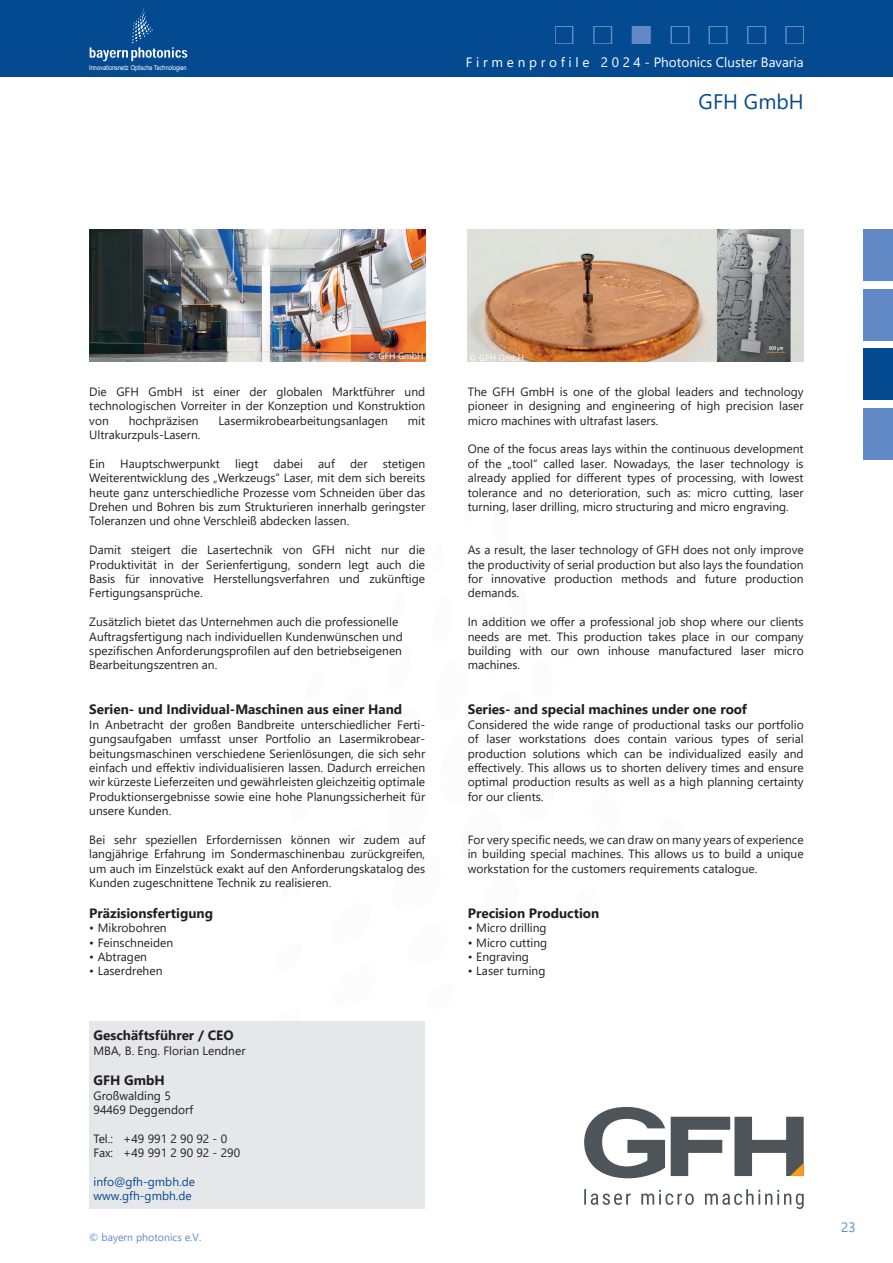
<style>
.page{position:relative;width:893px;height:1263px;background:#fff}
.page>*{position:absolute;margin:0;border:0;box-sizing:border-box;transform-origin:0 0}
.t1{font:21px "Segoe UI";color:#044a91}
.t2{font:700 13.5px "Segoe UI";color:#231f20}
.t3{font:13.5px "Segoe UI";color:#fff}
.t4{font:13.5px "Segoe UI";color:#6089c6}
.t5{font:12px/14.4px "Segoe UI";color:#231f20;text-align:justify}
.t6{font:12px/14.4px "Segoe UI";color:#044a91}
.t7{font:10.5px "Segoe UI";color:#6089c6}
.t8{font:9px "Segoe UI";color:#fff}
.t9{font:6.9px "Arial Narrow";color:#fff}
</style>
<div class="page">
<div style="left:863px;top:230px;width:30px;height:51px;background:#6089c6"></div>
<div style="left:863px;top:408px;width:30px;height:51px;background:#6089c6"></div>
<div style="left:0;top:0;width:893px;height:77px;background:#044a91"></div>
<svg style="left:90px;top:9px;width:97px;height:52px"></svg>
<svg style="left:270px;top:1021px;width:31px;height:1px"></svg>
<div style="left:863px;top:349px;width:30px;height:51px;background:#044a91"></div>
<div style="left:863px;top:289px;width:30px;height:51px;background:#6089c6"></div>
<div style="left:785px;top:26px;width:19px;height:18px;border:2px solid #6089c6"></div>
<div style="left:555px;top:26px;width:18px;height:18px;border:2px solid #6089c6"></div>
<div style="left:593px;top:26px;width:19px;height:18px;border:2px solid #6089c6"></div>
<div style="left:632px;top:26px;width:18px;height:18px;background:#6089c6"></div>
<div style="left:670px;top:26px;width:20px;height:18px;border:2px solid #6089c6"></div>
<div style="left:708px;top:26px;width:20px;height:18px;border:2px solid #6089c6"></div>
<div style="left:747px;top:26px;width:19px;height:18px;border:2px solid #6089c6"></div>
<img style="left:468px;top:230px;width:336px;height:131px">
<img style="left:89px;top:230px;width:336px;height:131px">
<svg style="left:584px;top:1107px;width:81px;height:71px"></svg>
<svg style="left:671px;top:1117px;width:133px;height:59px"></svg>
<svg style="left:584px;top:1189px;width:220px;height:20px"></svg>
<div style="left:89px;top:1022px;width:336px;height:187px;background:#e6e7e9"></div>
<p class="t9" style="left:89px;top:62px;width:99px">Innovationsnetz Optische Technologien</p>
<p class="t3" style="left:466px;top:49px;width:339px">F i r m e n p r o f i l e 2 0 2 4 - Photonics Cluster Bavaria</p>
<h1 class="t1" style="left:699px;top:82px;width:107px">GFH GmbH</h1>
<p class="t8" style="left:368px;top:348px;width:57px">© GFH GmbH</p>
<p class="t8" style="left:469px;top:349px;width:57px">© GFH GmbH</p>
<p class="t5" style="left:89px;top:383px;width:337px">Die GFH GmbH ist einer der globalen Marktführer und technologischen Vorreiter in der Konzeption und Konstruktion von</p>
<p class="t5" style="left:129px;top:412px;width:71px">hochpräzisen</p>
<p class="t5" style="left:219px;top:412px;width:171px">Lasermikrobearbeitungsanlagen</p>
<p class="t5" style="left:408px;top:412px;width:19px">mit</p>
<p class="t5" style="left:89px;top:426px;width:113px">Ultrakurzpuls-Lasern.</p>
<p class="t5" style="left:89px;top:455px;width:17px">Ein</p>
<p class="t5" style="left:120px;top:455px;width:101px">Hauptschwerpunkt</p>
<p class="t5" style="left:235px;top:455px;width:25px">liegt</p>
<p class="t5" style="left:274px;top:455px;width:31px">dabei</p>
<p class="t5" style="left:318px;top:455px;width:18px">auf</p>
<p class="t5" style="left:350px;top:455px;width:19px">der</p>
<p class="t5" style="left:89px;top:455px;width:337px;text-indent:293px">stetigen Weiterentwicklung des „Werkzeugs“ Laser, mit dem sich bereits heute ganz unterschiedliche Prozesse vom Schneiden über das Drehen und Bohren bis zum Strukturieren innerhalb geringster Toleranzen und ohne Verschleiß abdecken lassen.</p>
<p class="t5" style="left:89px;top:542px;width:337px">Damit steigert die Lasertechnik von GFH nicht nur die Produktivität in der Serienfertigung, sondern legt auch die Basis für innovative Herstellungsverfahren und zukünftige Fertigungsansprüche.</p>
<p class="t5" style="left:89px;top:614px;width:315px;text-align:left">Zusätzlich bietet das Unternehmen auch die professionelle Auftragsfertigung nach individuellen Kundenwünschen und spezifischen Anforderungsprofilen auf den betriebseigenen Bearbeitungszentren an.</p>
<p class="t2" style="left:89px;top:697px;width:314px">Serien- und Individual-Maschinen aus einer Hand</p>
<p class="t5" style="left:89px;top:716px;width:337px;text-align:left">In Anbetracht der großen Bandbreite unterschiedlicher Ferti--- gungsaufgaben umfasst unser Portfolio an Lasermikrobear&shy;beitungsmaschinen verschiedene Serienlösungen, die sich sehr einfach und effektiv individualisieren lassen. Dadurch erreichen wir kürzeste Lieferzeiten und gewährleisten gleichzeitig optimale Produktionsergebnisse sowie eine hohe Planungssicherheit für unsere Kunden.</p>
<p class="t5" style="left:89px;top:831px;width:337px">Bei sehr speziellen Erfordernissen können wir zudem auf langjährige Erfahrung im Sondermaschinenbau zurückgreifen, um auch im Einzelstück exakt auf den Anforderungskatalog des Kunden zugeschnittene Technik zu realisieren.</p>
<p class="t2" style="left:89px;top:900px;width:125px">Präzisionsfertigung</p>
<p class="t5" style="left:89px;top:920px;width:79px">• Mikrobohren</p>
<p class="t5" style="left:89px;top:934px;width:85px">• Feinschneiden</p>
<p class="t5" style="left:89px;top:948px;width:59px">• Abtragen</p>
<p class="t5" style="left:89px;top:963px;width:75px">• Laserdrehen</p>
<p class="t2" style="left:94px;top:1023px;width:142px">Geschäftsführer / CEO</p>
<p class="t5" style="left:94px;top:1042px;width:153px">MBA, B. Eng. Florian Lendner</p>
<p class="t2" style="left:94px;top:1068px;width:73px">GFH GmbH</p>
<p class="t5" style="left:94px;top:1087px;width:101px">Großwalding 5<br>94469 Deggendorf</p>
<p class="t5" style="left:94px;top:1130px;width:148px">Tel.: +49 991 2 90 92 - 0<br>Fax: +49 991 2 90 92 - 290</p>
<p class="t6" style="left:94px;top:1173px;width:103px">info@gfh-gmbh.de www.gfh-gmbh.de</p>
<p class="t7" style="left:89px;top:1227px;width:114px">© bayern photonics e.V.</p>
<p class="t5" style="left:468px;top:383px;width:337px">The GFH GmbH is one of the global leaders and technology pioneer in designing and engineering of high precision laser micro machines with ultrafast lasers.</p>
<p class="t5" style="left:468px;top:441px;width:337px">One of the focus areas lays within the continuous development of the „tool“ called laser. Nowadays, the laser technology is already applied for different types of processing, with lowest tolerance and no deterioration, such as: micro cutting, laser turning, laser drilling, micro structuring and micro engraving.</p>
<p class="t5" style="left:468px;top:542px;width:337px">As a result, the laser technology of GFH does not only improve the productivity of serial production but also lays the foundation for innovative production methods and future production demands.</p>
<p class="t5" style="left:468px;top:614px;width:337px">In addition we offer a professional job shop where our clients needs are met. This production takes place in our company building with our own inhouse manufactured laser micro machines.</p>
<p class="t2" style="left:468px;top:697px;width:281px">Series- and special machines under one roof</p>
<p class="t5" style="left:468px;top:716px;width:337px">Considered the wide range of productional tasks our portfolio of laser workstations does contain various types of serial production solutions which can be individualized easily and effectively. This allows us to shorten delivery times and ensure optimal production results as well as a high planning certainty for our clients.</p>
<p class="t5" style="left:468px;top:831px;width:337px">For very specific needs, we can draw on many years of experience in building special machines. This allows us to build a unique workstation for the customers requirements catalogue.</p>
<p class="t2" style="left:468px;top:900px;width:133px">Precision Production</p>
<p class="t5" style="left:468px;top:920px;width:80px">• Micro drilling</p>
<p class="t5" style="left:468px;top:934px;width:81px">• Micro cutting</p>
<p class="t5" style="left:468px;top:948px;width:63px">• Engraving</p>
<p class="t5" style="left:468px;top:963px;width:79px">• Laser turning</p>
<p class="t4" style="left:841px;top:1214px;width:16px">23</p>
</div>
